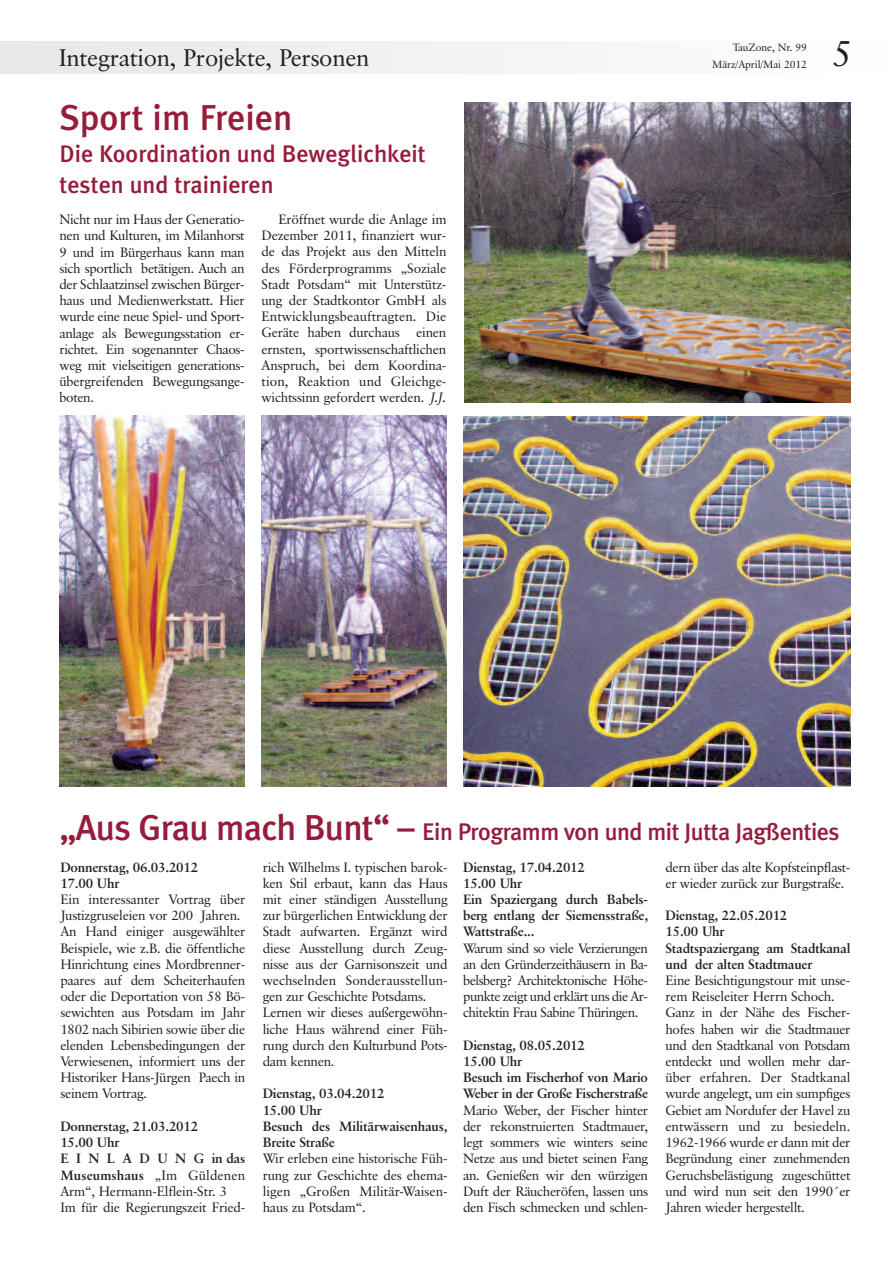
<style>
.page{position:relative;width:893px;height:1263px;background:#fff}
.page>*{position:absolute;margin:0;border:0;box-sizing:border-box;transform-origin:0 0}
.t1{font:500 36px "Meta Plus";color:#971c3c}
.t2{font:36px "Classical Garamond BT";color:#231f20}
.t3{font:500 24px "Meta Plus";letter-spacing:-.02em;color:#971c3c}
.t4{font:500 24px/31.5px "Meta Plus";color:#971c3c}
.t5{font:24px "Classical Garamond BT";letter-spacing:-.01em;color:#231f20}
.t6{font:13.5px/16.2px "Classical Garamond BT";letter-spacing:-.02em;color:#231f20;text-align:justify}
.t7{font:700 13.5px/16.2px "Classical Garamond BT";letter-spacing:-.015em;color:#231f20}
.t8{font:10.5px/17.2px "Classical Garamond BT";letter-spacing:-.01em;color:#231f20;text-align:right}
.s1{font-style:italic}
.s2{font-size:36px}
.s3{font-weight:700}
</style>
<div class="page">
<div style="left:0;top:41px;width:893px;height:33px;background:#f2f3f4"></div>
<img style="left:463px;top:416px;width:387px;height:370px">
<img style="left:60px;top:416px;width:184px;height:370px">
<img style="left:261px;top:416px;width:185px;height:371px">
<img style="left:464px;top:102px;width:386px;height:301px">
<h2 class="t5" style="left:59px;top:47px;width:312px">Integration, Projekte, Personen</h2>
<h1 class="t2" style="left:833px;top:39px;width:22px">5</h1>
<p class="t8" style="left:712px;top:39px;width:97px">TauZone, Nr. 99<br>März/April/Mai 2012</p>
<h1 class="t1" style="left:60px;top:97px;width:235px">Sport im Freien</h1>
<h2 class="t4" style="left:60px;top:138px;width:368px">Die Koordination und Beweglichkeit testen und trainieren</h2>
<p class="t6" style="left:60px;top:213px;width:187px">Nicht nur im Haus der Generatio&shy;nen und Kulturen, im Milanhorst 9 und im Bürgerhaus kann man sich sportlich betätigen. Auch an der Schlaatzinsel zwischen Bürger&shy;haus und Medienwerkstatt. Hier wurde eine neue Spiel- und Sport&shy;anlage als Bewegungsstation er&shy;richtet. Ein sogenannter Chaos&shy;weg mit vielseitigen generations&shy;übergreifenden Bewegungsange&shy;boten.</p>
<p class="t6" style="left:261px;top:212px;width:186px;text-indent:17px">Eröffnet wurde die Anlage im Dezember 2011, finanziert wur&shy;de das Projekt aus den Mitteln des Förderprogramms „Soziale Stadt Potsdam“ mit Unterstütz&shy;ung der Stadtkontor GmbH als Entwicklungsbeauftragten. Die Geräte haben durchaus einen ernsten, sportwissenschaftlichen Anspruch, bei dem Koordina&shy;tion, Reaktion und Gleichge&shy;wichtssinn gefordert werden. <span class="s1">J.J.</span></p>
<h2 class="t3" style="left:60px;top:818px;width:782px"><span class="s2">„Aus Grau mach Bunt“ –</span> Ein Programm von und mit Jutta Jagßenties</h2>
<p class="t7" style="left:60px;top:860px;width:140px">Donnerstag, 06.03.2012<br>17.00 Uhr</p>
<p class="t6" style="left:60px;top:892px;width:186px;text-align:left">Ein interessanter Vortrag über<br>Justizgruseleien vor 200 Jahren.<br>An Hand einiger ausgewählter<br>Beispiele, wie z.B. die öffentliche<br>Hinrichtung eines Mordbrenner&shy;paares auf dem Scheiterhaufen oder die Deportation von 58 Bö&shy;sewichten aus Potsdam im Jahr<br>1802 nach Sibirien sowie über die elenden Lebensbedingungen der<br>Verwiesenen, informiert uns der<br>Historiker Hans-Jürgen Paech in seinem Vortrag.</p>
<p class="t6" style="left:60px;top:1119px;width:186px;text-align:left"><span class="s3">Donnerstag, 21.03.2012<br>15.00 Uhr<br>EINLADUNGindas<br>Museumshaus</span> „Im Güldenen<br>Arm“, Hermann-Elflein-Str. 3<br>Im für die Regierungszeit Fried-</p>
<p class="t6" style="left:263px;top:860px;width:186px;text-align:left">rich Wilhelms I. typischen barok&shy;ken Stil erbaut, kann das Haus mit einer ständigen Ausstellung zur bürgerlichen Entwicklung der<br>Stadt aufwarten. Ergänzt wird diese Ausstellung durch Zeug&shy;nisse aus der Garnisonszeit und wechselnden Sonderausstellun&shy;gen zur Geschichte Potsdams.<br>Lernen wir dieses außergewöhn&shy;liche Haus während einer Füh&shy;rung durch den Kulturbund Pots&shy;dam kennen.</p>
<p class="t7" style="left:263px;top:1087px;width:186px">Dienstag, 03.04.2012<br>15.00 Uhr<br>Besuch des Militärwaisenhaus,<br>Breite Straße</p>
<p class="t6" style="left:263px;top:1151px;width:186px">Wir erleben eine historische Füh&shy;rung zur Geschichte des ehema&shy;ligen „Großen Militär-Waisen&shy;haus zu Potsdam“.</p>
<p class="t7" style="left:463px;top:860px;width:186px">Dienstag, 17.04.2012<br>15.00 Uhr<br>Ein Spaziergang durch Babels&shy;berg entlang der Siemensstraße,<br>Wattstraße...</p>
<p class="t6" style="left:463px;top:941px;width:186px">Warum sind so viele Verzierungen an den Gründerzeithäusern in Ba&shy;belsberg? Architektonische Höhe&shy;punkte zeigt und erklärt uns die Ar&shy;chitektin Frau Sabine Thüringen.</p>
<p class="t7" style="left:463px;top:1038px;width:186px">Dienstag, 08.05.2012<br>15.00 Uhr<br>Besuch im Fischerhof von Mario<br>Weber in der Große Fischerstraße</p>
<p class="t6" style="left:463px;top:1103px;width:186px">Mario Weber, der Fischer hinter der rekonstruierten Stadtmauer, legt sommers wie winters seine Netze aus und bietet seinen Fang an. Genießen wir den würzigen Duft der Räucheröfen, lassen uns den Fisch schmecken und schlen-</p>
<p class="t6" style="left:665px;top:860px;width:186px">dern über das alte Kopfsteinpflast&shy;er wieder zurück zur Burgstraße.</p>
<p class="t7" style="left:665px;top:909px;width:186px">Dienstag, 22.05.2012<br>15.00 Uhr<br>Stadtspaziergang am Stadtkanal und der alten Stadtmauer</p>
<p class="t6" style="left:665px;top:973px;width:186px;text-align:left">Eine Besichtigungstour mit unse&shy;rem Reiseleiter Herrn Schoch.<br>Ganz in der Nähe des Fischer&shy;hofes haben wir die Stadtmauer und den Stadtkanal von Potsdam entdeckt und wollen mehr dar&shy;über erfahren. Der Stadtkanal wurde angelegt, um ein sumpfiges<br>Gebiet am Nordufer der Havel zu entwässern und zu besiedeln.<br>1962-1966 wurde er dann mit der<br>Begründung einer zunehmenden<br>Geruchsbelästigung zugeschüttet und wird nun seit den 1990´er<br>Jahren wieder hergestellt.</p>
</div>
